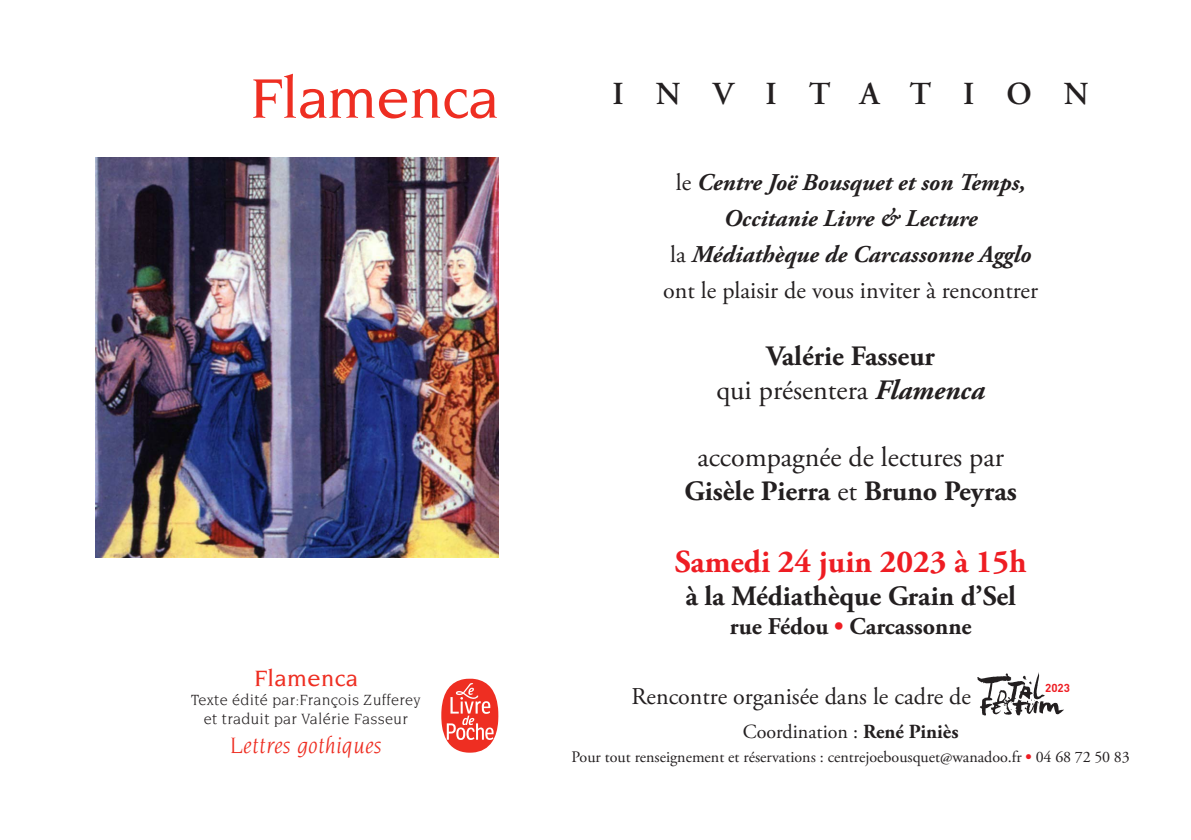
<style>
.page{position:relative;width:1191px;height:840px;background:#fff}
.page>*{position:absolute;margin:0;border:0;box-sizing:border-box;transform-origin:0 0}
.t1{font:500 60px "Novarese";letter-spacing:-.01em;color:#ee2e22}
.t2{font:700 32px "Adobe Garamond Pro";color:#ee1d23}
.t3{font:600 32px "Adobe Garamond Pro";letter-spacing:1em;color:#231f20}
.t4{font:700 28px/33.6px "Adobe Garamond Pro";color:#231f20;text-align:center}
.t5{font:28px/33.6px "Adobe Garamond Pro";color:#231f20;text-align:center}
.t6{font:italic 700 24px/36px "Adobe Garamond Pro";color:#231f20;text-align:center}
.t7{font:24px "Adobe Garamond Pro";color:#231f20}
.t8{font:700 24px "Adobe Garamond Pro";color:#231f20}
.t9{font:italic 24px "Novarese";letter-spacing:.015em;color:#ee2e22}
.t10{font:500 24px "Novarese";letter-spacing:.015em;color:#ee2e22}
.t11{font:20px "Adobe Garamond Pro";color:#231f20}
.t12{font:16px "Adobe Garamond Pro";color:#231f20}
.t13{font:16px/19.2px "Novarese";letter-spacing:.015em;color:#231f20;text-align:center}
.t14{font:700 11.4px "DIN Pro";color:#ee1d23}
.s1{font-style:normal}
.s2{font-weight:400;font-style:normal}
.s3{font-weight:400}
.s4{font-style:italic}
.s5{font-weight:700}
.s6{color:#ee1d23}
.s7{font-weight:700;color:#ee1d23}
</style>
<div class="page">
<img style="left:96px;top:157px;width:402px;height:400px">
<svg style="left:441px;top:678px;width:57px;height:74px"></svg>
<svg style="left:977px;top:672px;width:87px;height:44px"></svg>
<h1 class="t1" style="left:249px;top:65px;width:251px">Flamenca</h1>
<p class="t10" style="left:254px;top:664px;width:105px">Flamenca</p>
<p class="t13" style="left:191px;top:689px;width:231px">Texte édité par:François Zufferey et traduit par Valérie Fasseur</p>
<p class="t9" style="left:230px;top:731px;width:153px"><span class="s1">L</span>ettres gothiques</p>
<h2 class="t3" style="left:612px;top:75px;width:478px">INVITATION</h2>
<p class="t6" style="left:663px;top:165px;width:376px"><span class="s2">le</span> Centre Joë Bousquet et son Temps, Occitanie Livre &amp; Lecture<br><span class="s2">la</span> Médiathèque de Carcassonne Agglo <span class="s2">ont le plaisir de vous inviter à rencontrer</span></p>
<p class="t4" style="left:716px;top:340px;width:270px">Valérie Fasseur<br><span class="s3">qui présentera</span> <span class="s4">Flamenca</span></p>
<p class="t5" style="left:684px;top:441px;width:334px">accompagnée de lectures par<br><span class="s5">Gisèle Pierra</span> et <span class="s5">Bruno Peyras</span></p>
<h2 class="t2" style="left:674px;top:542px;width:353px">Samedi 24 juin 2023 à 15h</h2>
<p class="t4" style="left:685px;top:579px;width:332px">à la Médiathèque Grain d’Sel</p>
<p class="t8" style="left:729px;top:612px;width:243px">rue Fédou <span class="s6">•</span> Carcassonne</p>
<p class="t7" style="left:631px;top:681px;width:341px">Rencontre organisée dans le cadre de</p>
<p class="t14" style="left:1045px;top:678px;width:26px">2023</p>
<p class="t11" style="left:743px;top:718px;width:217px">Coordination : <span class="s5">René Piniès</span></p>
<p class="t12" style="left:571px;top:746px;width:559px">Pour tout renseignement et réservations : centrejoebousquet@wanadoo.fr <span class="s7">•</span> 04 68 72 50 83</p>
</div>
